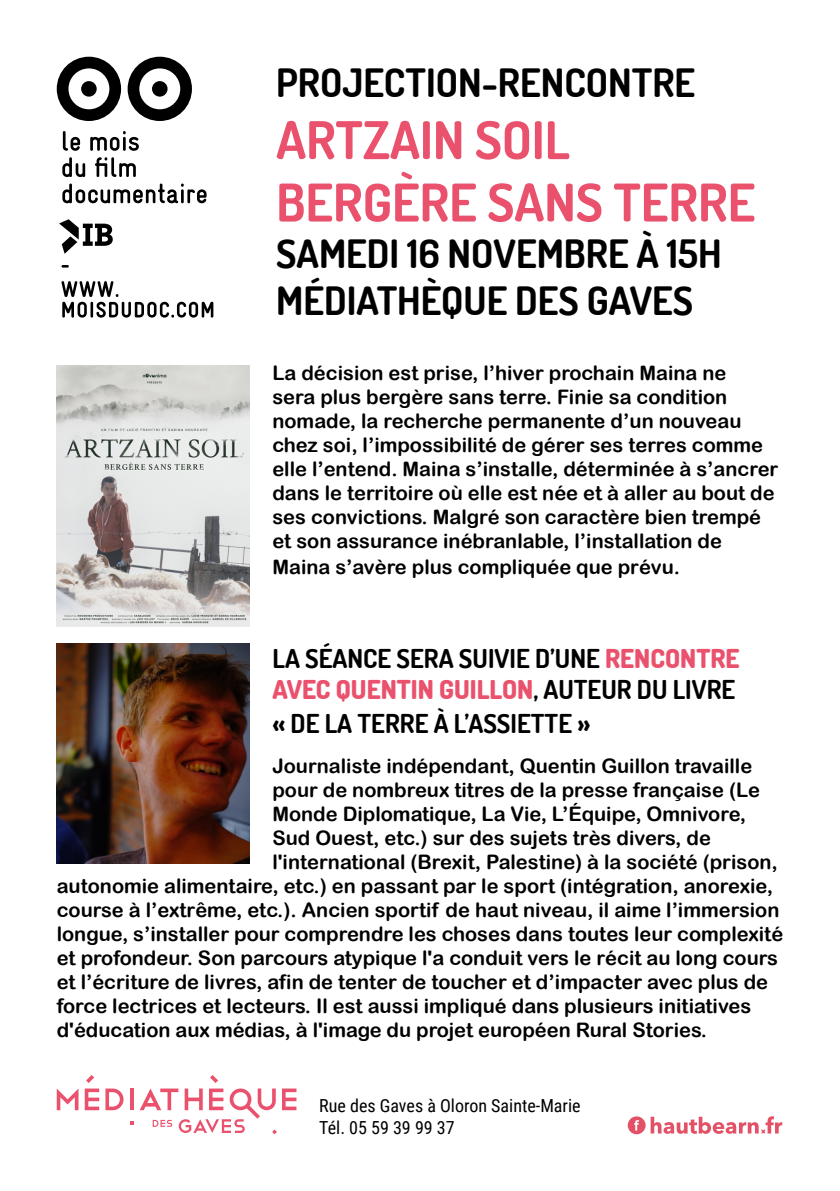
<style>
.page{position:relative;width:840px;height:1191px;background:#fff}
.page>*{position:absolute;margin:0;border:0;box-sizing:border-box;transform-origin:0 0}
.t1{font:700 52px/62.4px "Dosis";color:#ea516d}
.t2{font:700 39px/46.8px "Dosis";color:#000}
.t3{font:700 26px/31.2px "Dosis";color:#000}
.t4{font:20px/24px "Arial Rounded MT Bold";color:#000}
.t5{font:18px/22px "Roboto Condensed";color:#000}
.s1{font-weight:800;color:#ea516d}
</style>
<div class="page">
<svg style="left:59px;top:219px;width:54px;height:35px"></svg>
<svg style="left:57px;top:57px;width:64px;height:64px"></svg>
<svg style="left:127px;top:57px;width:65px;height:64px"></svg>
<div style="left:81px;top:81px;width:16px;height:16px;background:#000;border-radius:50%"></div>
<div style="left:152px;top:81px;width:15px;height:16px;background:#000;border-radius:50%"></div>
<svg style="left:62px;top:183px;width:144px;height:20px"></svg>
<svg style="left:62px;top:157px;width:74px;height:20px"></svg>
<svg style="left:63px;top:131px;width:76px;height:20px"></svg>
<svg style="left:61px;top:265px;width:8px;height:3px"></svg>
<svg style="left:61px;top:281px;width:152px;height:36px"></svg>
<img style="left:57px;top:365px;width:192px;height:261px">
<img style="left:57px;top:643px;width:192px;height:220px">
<svg style="left:57px;top:1089px;width:21px;height:21px"></svg>
<svg style="left:85px;top:1075px;width:14px;height:35px"></svg>
<svg style="left:105px;top:1088px;width:18px;height:22px"></svg>
<hr style="left:130px;top:1088px;width:3px;height:22px;background:#ea516d">
<svg style="left:139px;top:1075px;width:157px;height:59px"></svg>
<svg style="left:627px;top:1116px;width:154px;height:18px"></svg>
<h2 class="t2" style="left:276px;top:58px;width:420px">PROJECTION-RENCONTRE</h2>
<h1 class="t1" style="left:276px;top:108px;width:480px">ARTZAIN SOIL<br>BERGÈRE SANS TERRE</h1>
<h2 class="t2" style="left:276px;top:230px;width:446px">SAMEDI 16 NOVEMBRE À 15H<br>MÉDIATHÈQUE DES GAVES</h2>
<p class="t4" style="left:272px;top:360px;width:507px">La décision est prise, l’hiver prochain Maina ne<br>sera plus bergère sans terre. Finie sa condition nomade, la recherche permanente d’un nouveau chez soi, l’impossibilité de gérer ses terres comme elle l’entend. Maina s’installe, déterminée à s’ancrer dans le territoire où elle est née et à aller au bout de ses convictions. Malgré son caractère bien trempé et son assurance inébranlable, l’installation de</p>
<p class="t4" style="left:272px;top:555px;width:409px">Maina s’avère plus compliquée que prévu.</p>
<h3 class="t3" style="left:272px;top:642px;width:468px">LA SÉANCE SERA SUIVIE D’UNE <span class="s1">RENCONTRE<br>AVEC QUENTIN GUILLON</span>, AUTEUR DU LIVRE</h3>
<h3 class="t3" style="left:272px;top:707px;width:319px">« DE LA TERRE À L’ASSIETTE »</h3>
<p class="t4" style="left:272px;top:753px;width:481px">Journaliste indépendant, Quentin Guillon travaille</p>
<p class="t4" style="left:272px;top:777px;width:489px">pour de nombreux titres de la presse française (Le</p>
<p class="t4" style="left:272px;top:801px;width:475px">Monde Diplomatique, La Vie, L’Équipe, Omnivore,</p>
<p class="t4" style="left:272px;top:825px;width:440px">Sud Ouest, etc.) sur des sujets très divers, de</p>
<p class="t4" style="left:272px;top:849px;width:506px">l'international (Brexit, Palestine) à la société (prison,</p>
<p class="t4" style="left:57px;top:873px;width:717px">autonomie alimentaire, etc.) en passant par le sport (intégration, anorexie,</p>
<p class="t4" style="left:57px;top:897px;width:723px">course à l’extrême, etc.). Ancien sportif de haut niveau, il aime l’immersion</p>
<p class="t4" style="left:57px;top:921px;width:727px">longue, s’installer pour comprendre les choses dans toutes leur complexité</p>
<p class="t4" style="left:57px;top:945px;width:722px">et profondeur. Son parcours atypique l'a conduit vers le récit au long cours</p>
<p class="t4" style="left:57px;top:969px;width:712px">et l’écriture de livres, afin de tenter de toucher et d’impacter avec plus de</p>
<p class="t4" style="left:57px;top:993px;width:695px">force lectrices et lecteurs. Il est aussi impliqué dans plusieurs initiatives</p>
<p class="t4" style="left:57px;top:1017px;width:651px">d'éducation aux médias, à l'image du projet européen Rural Stories.</p>
<p class="t5" style="left:319px;top:1094px;width:263px">Rue des Gaves à Oloron Sainte-Marie<br>Tél. 05 59 39 99 37</p>
</div>
